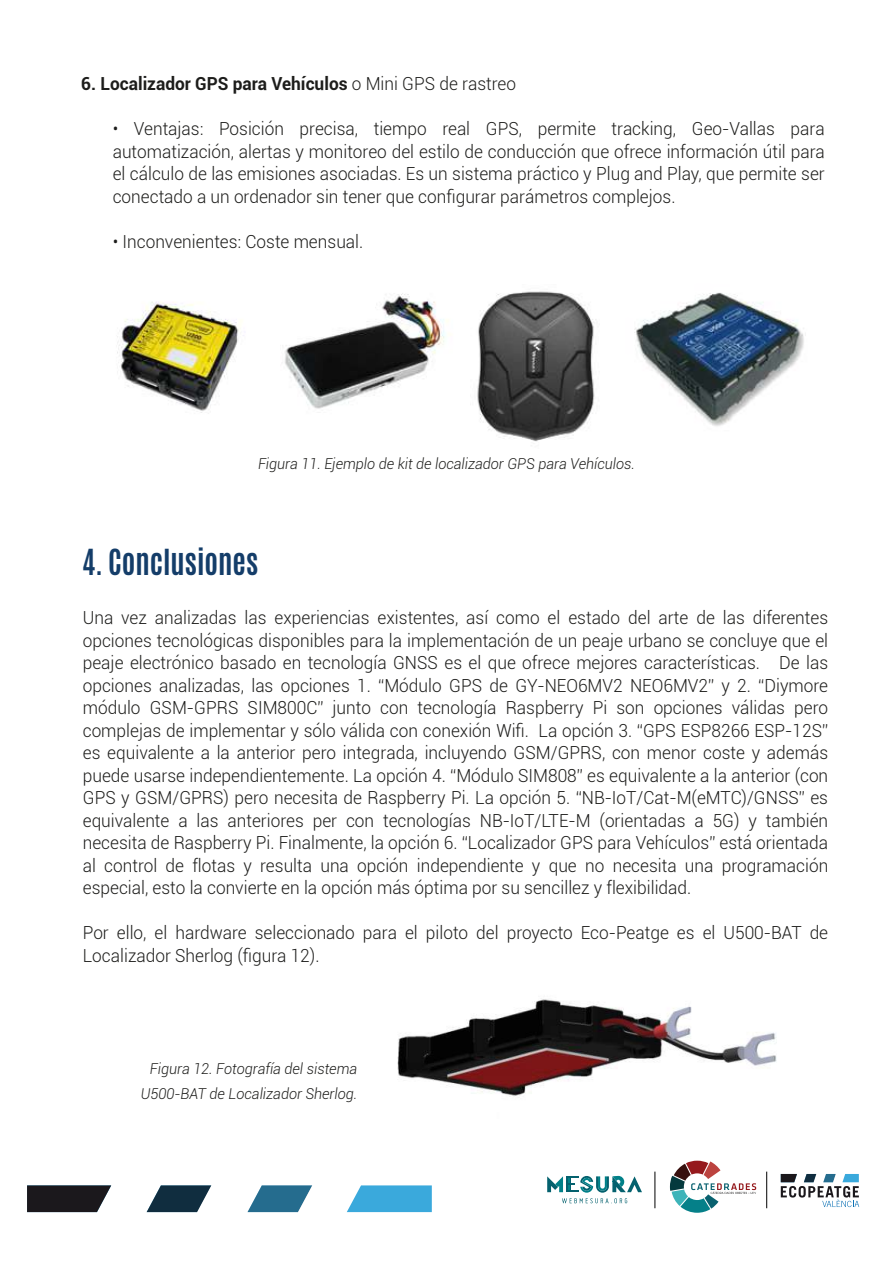
<style>
.page{position:relative;width:893px;height:1263px;background:#fff}
.page>*{position:absolute;margin:0;border:0;box-sizing:border-box;transform-origin:0 0}
.t1{font:700 30px "Antonio";color:#143d69;scale:.96 1}
.t2{font:300 18px/22.5px "Roboto";color:#1d1d1b;text-align:justify;scale:.96 1}
.t3{font:700 18px "Roboto";color:#1d1d1b;scale:.96 1}
.t4{font:italic 300 15px/25.5px "Roboto";color:#1d1d1b;text-align:center;scale:.96 1}
.s1{font-weight:300}
</style>
<div class="page">
<svg style="left:781px;top:1174px;width:78px;height:33px"></svg>
<svg style="left:547px;top:1176px;width:95px;height:28px"></svg>
<hr style="left:655px;top:1171px;width:1px;height:37px;background:#000">
<hr style="left:766px;top:1171px;width:1px;height:37px;background:#000">
<svg style="left:27px;top:1185px;width:405px;height:27px"></svg>
<svg style="left:670px;top:1161px;width:86px;height:52px"></svg>
<img style="left:117px;top:291px;width:687px;height:151px">
<img style="left:397px;top:999px;width:380px;height:99px">
<p class="t3" style="left:81px;top:71px;width:454px">6. Localizador GPS para Vehículos <span class="s1">o Mini GPS de rastreo</span></p>
<p class="t2" style="left:113px;top:117px;width:743px">• Ventajas: Posición precisa, tiempo real GPS, permite tracking, Geo-Vallas para automatización, alertas y monitoreo del estilo de conducción que ofrece información útil para el cálculo de las emisiones asociadas. Es un sistema práctico y Plug and Play, que permite ser conectado a un ordenador sin tener que configurar parámetros complejos.</p>
<p class="t2" style="left:113px;top:230px;width:263px">• Inconvenientes: Coste mensual.</p>
<p class="t4" style="left:258px;top:451px;width:394px">Figura 11. Ejemplo de kit de localizador GPS para Vehículos.</p>
<h1 class="t1" style="left:82px;top:540px;width:185px">4. Conclusiones</h1>
<p class="t2" style="left:83px;top:606px;width:778px">Una vez analizadas las experiencias existentes, así como el estado del arte de las diferentes opciones tecnológicas disponibles para la implementación de un peaje urbano se concluye que el peaje electrónico basado en tecnología GNSS es el que ofrece mejores características. De las opciones analizadas, las opciones 1. “Módulo GPS de GY-NEO6MV2 NEO6MV2” y 2. “Diymore módulo GSM-GPRS SIM800C” junto con tecnología Raspberry Pi son opciones válidas pero complejas de implementar y sólo válida con conexión Wifi. La opción 3. “GPS ESP8266 ESP-12S” es equivalente a la anterior pero integrada, incluyendo GSM/GPRS, con menor coste y además puede usarse independientemente. La opción 4. “Módulo SIM808” es equivalente a la anterior (con GPS y GSM/GPRS) pero necesita de Raspberry Pi. La opción 5. “NB-IoT/Cat-M(eMTC)/GNSS” es equivalente a las anteriores per con tecnologías NB-IoT/LTE-M (orientadas a 5G) y también necesita de Raspberry Pi. Finalmente, la opción 6. “Localizador GPS para Vehículos” está orientada al control de flotas y resulta una opción independiente y que no necesita una programación especial, esto la convierte en la opción más óptima por su sencillez y flexibilidad.</p>
<p class="t2" style="left:83px;top:921px;width:778px">Por ello, el hardware seleccionado para el piloto del proyecto Eco-Peatge es el U500-BAT de<br>Localizador Sherlog (figura 12).</p>
<p class="t4" style="left:141px;top:1055px;width:227px">Figura 12. Fotografía del sistema<br>U500-BAT de Localizador Sherlog.</p>
</div>
